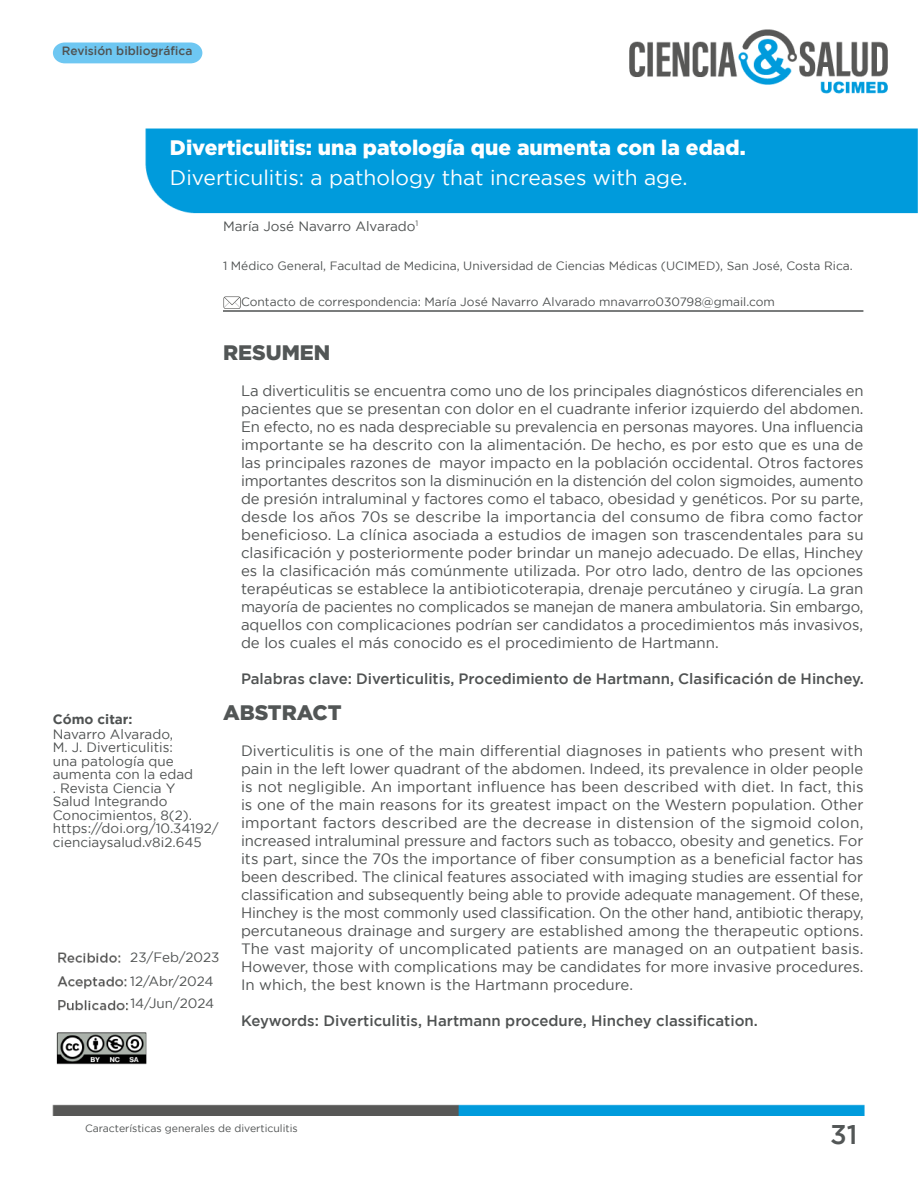
<style>
.page{position:relative;width:918px;height:1188px;background:#fff}
.page>*{position:absolute;margin:0;border:0;box-sizing:border-box;transform-origin:0 0}
.t1{font:500 27px "Gotham";color:#525656}
.Estilo_de_títulos_en_español{font:900 21px "Gotham";color:#fff}
.Estilo_de_títulos_en_inglés{font:21px "Gotham";color:#fff}
.RESUMEN_y_ABSt{font:900 21px "Gotham";color:#525656}
.Cuerpo_de_resumen{font:15px/18px "Gotham";color:#4f5252;text-align:justify}
.Palabras_clave{font:500 15px "Gotham";color:#4f5252}
.Estilo_de_como_citar{font:13.5px/13.5px "Gotham";color:#4f5252}
.Nombres_de_autores{font:13.5px "Gotham";color:#4f5252}
.t2{font:700 13.5px "Gotham";color:#4f5252}
.Afiliaciones{font:12px "Gotham";color:#4f5252}
.Contacto{font:12px "Gotham";color:#4f5252}
.Estilo_de_como_citar-2{font:500 12px "Gotham";color:#4f5252}
.Estilo_de_pie_de_pagina{font:10.5px "Gotham";color:#4f5252}
</style>
<div class="page">
<img style="left:52px;top:29px;width:866px;height:1087px">
<svg style="left:53px;top:42px;width:149px;height:21px;background:#75c9f2"></svg>
<hr style="left:223px;top:310px;width:640px;height:2px;background:#4f5252">
<svg style="left:223px;top:296px;width:18px;height:13px"></svg>
<p class="Estilo_de_como_citar-2" style="left:62px;top:44px;width:132px">Revisión bibliográfica</p>
<p class="Estilo_de_títulos_en_español" style="left:170px;top:136px;width:577px">Diverticulitis: una patología que aumenta con la edad.</p>
<p class="Estilo_de_títulos_en_inglés" style="left:170px;top:166px;width:519px">Diverticulitis: a pathology that increases with age.</p>
<p class="Nombres_de_autores" style="left:223px;top:219px;width:197px">María José Navarro Alvarado<sup>1</sup></p>
<p class="Afiliaciones" style="left:223px;top:259px;width:631px">1 Médico General, Facultad de Medicina, Universidad de Ciencias Médicas (UCIMED), San José, Costa Rica.</p>
<p class="Contacto" style="left:241px;top:295px;width:535px">Contacto de correspondencia: María José Navarro Alvarado mnavarro030798@gmail.com</p>
<p class="RESUMEN_y_ABSt" style="left:223px;top:340px;width:109px">RESUMEN</p>
<p class="Cuerpo_de_resumen" style="left:241px;top:381px;width:624px">La diverticulitis se encuentra como uno de los principales diagnósticos diferenciales en pacientes que se presentan con dolor en el cuadrante inferior izquierdo del abdomen.<br>En efecto, no es nada despreciable su prevalencia en personas mayores. Una influencia importante se ha descrito con la alimentación. De hecho, es por esto que es una de las principales razones de mayor impacto en la población occidental. Otros factores importantes descritos son la disminución en la distención del colon sigmoides, aumento de presión intraluminal y factores como el tabaco, obesidad y genéticos. Por su parte, desde los años 70s se describe la importancia del consumo de fibra como factor beneficioso. La clínica asociada a estudios de imagen son trascendentales para su clasificación y posteriormente poder brindar un manejo adecuado. De ellas, Hinchey es la clasificación más comúnmente utilizada. Por otro lado, dentro de las opciones terapéuticas se establece la antibioticoterapia, drenaje percutáneo y cirugía. La gran mayoría de pacientes no complicados se manejan de manera ambulatoria. Sin embargo, aquellos con complicaciones podrían ser candidatos a procedimientos más invasivos, de los cuales el más conocido es el procedimiento de Hartmann.</p>
<p class="Palabras_clave" style="left:241px;top:670px;width:624px">Palabras clave: Diverticulitis, Procedimiento de Hartmann, Clasificación de Hinchey.</p>
<p class="RESUMEN_y_ABSt" style="left:223px;top:700px;width:120px">ABSTRACT</p>
<p class="Cuerpo_de_resumen" style="left:241px;top:741px;width:624px">Diverticulitis is one of the main differential diagnoses in patients who present with pain in the left lower quadrant of the abdomen. Indeed, its prevalence in older people is not negligible. An important influence has been described with diet. In fact, this is one of the main reasons for its greatest impact on the Western population. Other important factors described are the decrease in distension of the sigmoid colon, increased intraluminal pressure and factors such as tobacco, obesity and genetics. For its part, since the 70s the importance of fiber consumption as a beneficial factor has been described. The clinical features associated with imaging studies are essential for classification and subsequently being able to provide adequate management. Of these, Hinchey is the most commonly used classification. On the other hand, antibiotic therapy, percutaneous drainage and surgery are established among the therapeutic options.<br>The vast majority of uncomplicated patients are managed on an outpatient basis.<br>However, those with complications may be candidates for more invasive procedures.<br>In which, the best known is the Hartmann procedure.</p>
<p class="Palabras_clave" style="left:241px;top:1012px;width:518px">Keywords: Diverticulitis, Hartmann procedure, Hinchey classification.</p>
<p class="t2" style="left:53px;top:711px;width:81px">Cómo citar:</p>
<p class="Estilo_de_como_citar" style="left:53px;top:727px;width:167px">Navarro Alvarado,<br>M. J. Diverticulitis:<br>una patología que aumenta con la edad<br>. Revista Ciencia Y<br>Salud Integrando<br>Conocimientos, 8(2). https://doi.org/10.34192/ cienciaysalud.v8i2.645</p>
<p class="Estilo_de_como_citar" style="left:130px;top:950px;width:91px">23/Feb/2023</p>
<p class="Estilo_de_como_citar" style="left:130px;top:974px;width:85px">12/Abr/2024</p>
<p class="Estilo_de_como_citar" style="left:130px;top:996px;width:85px">14/Jun/2024</p>
<p class="Estilo_de_pie_de_pagina" style="left:85px;top:1122px;width:214px">Características generales de diverticulitis</p>
<h1 class="t1" style="left:830px;top:1119px;width:29px">31</h1>
</div>
